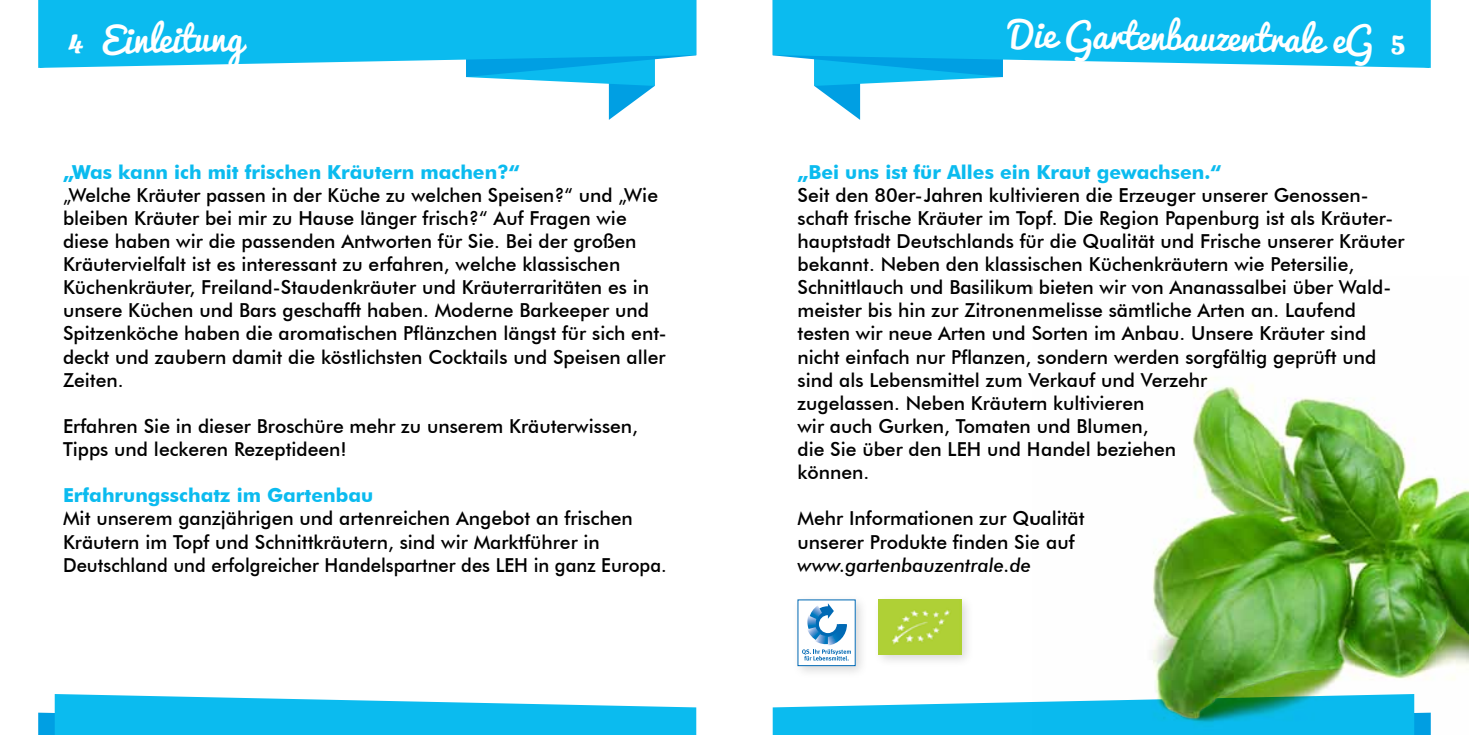
<style>
.page{position:relative;width:1469px;height:735px;background:#fff}
.page>*{position:absolute;margin:0;border:0;box-sizing:border-box;transform-origin:0 0}
.t1{font:35px "Pacifico";color:#fff}
.t2{font:500 19.25px/23.1px "Futura BT";color:#000}
.t3{font:700 19.25px "Futura BT";color:#0bbbef}
.t4{font:italic 500 19.25px "Futura BT";color:#000}
</style>
<div class="page">
<svg style="left:772px;top:702px;width:260px;height:32px;background:#20c1f0"></svg>
<svg style="left:814px;top:68px;width:188px;height:52px"></svg>
<svg style="left:772px;top:0;width:658px;height:68px;background:#17bdef"></svg>
<svg style="left:38px;top:694px;width:658px;height:40px"></svg>
<svg style="left:466px;top:68px;width:189px;height:52px"></svg>
<svg style="left:38px;top:0;width:658px;height:68px;background:#16bdef"></svg>
<div style="left:872px;top:593px;width:102px;height:74px;background:#000;opacity:.15"></div>
<img style="left:878px;top:599px;width:83px;height:55px">
<div style="left:791px;top:593px;width:78px;height:85px;background:#000;opacity:.15"></div>
<div style="left:798px;top:599px;width:57px;height:66px;background:#fff"></div>
<svg style="left:802px;top:603px;width:48px;height:57px"></svg>
<img style="left:1032px;top:385px;width:436px;height:349px">
<h1 class="t1" style="left:67px;top:10px;width:178px;rotate:-1deg">4 Einleitung</h1>
<p class="t3" style="left:63px;top:160px;width:458px">„Was kann ich mit frischen Kräutern machen?“</p>
<p class="t2" style="left:63px;top:183px;width:605px">„Welche Kräuter passen in der Küche zu welchen Speisen?“ und „Wie bleiben Kräuter bei mir zu Hause länger frisch?“ Auf Fragen wie diese haben wir die passenden Antworten für Sie. Bei der großen Kräutervielfalt ist es interessant zu erfahren, welche klassischen Küchenkräuter, Freiland-Staudenkräuter und Kräuterraritäten es in unsere Küchen und Bars geschafft haben. Moderne Barkeeper und Spitzenköche haben die aromatischen Pflänzchen längst für sich ent&shy;deckt und zaubern damit die köstlichsten Cocktails und Speisen aller Zeiten.</p>
<p class="t2" style="left:63px;top:414px;width:576px">Erfahren Sie in dieser Broschüre mehr zu unserem Kräuterwissen,<br>Tipps und leckeren Rezeptideen!</p>
<p class="t3" style="left:63px;top:483px;width:312px">Erfahrungsschatz im Gartenbau</p>
<p class="t2" style="left:63px;top:506px;width:602px">Mit unserem ganzjährigen und artenreichen Angebot an frischen<br>Kräutern im Topf und Schnittkräutern, sind wir Marktführer in<br>Deutschland und erfolgreicher Handelspartner des LEH in ganz Europa.</p>
<h1 class="t1" style="left:1010px;top:3px;width:397px;rotate:1deg">Die Gartenbauzentrale eG 5</h1>
<p class="t3" style="left:797px;top:160px;width:425px">„Bei uns ist für Alles ein Kraut gewachsen.“</p>
<p class="t2" style="left:797px;top:183px;width:608px">Seit den 80er-Jahren kultivieren die Erzeuger unserer Genossen&shy;schaft frische Kräuter im Topf. Die Region Papenburg ist als Kräuter&shy;hauptstadt Deutschlands für die Qualität und Frische unserer Kräuter bekannt. Neben den klassischen Küchenkräutern wie Petersilie, Schnittlauch und Basilikum bieten wir von Ananassalbei über Wald&shy;meister bis hin zur Zitronenmelisse sämtliche Arten an. Laufend testen wir neue Arten und Sorten im Anbau. Unsere Kräuter sind nicht einfach nur Pflanzen, sondern werden sorgfältig geprüft und sind als Lebensmittel zum Verkauf und Verzehr<br>zugelassen. Neben Kräutern kultivieren<br>wir auch Gurken, Tomaten und Blumen,<br>die Sie über den LEH und Handel beziehen<br>können.</p>
<p class="t2" style="left:797px;top:506px;width:289px">Mehr Informationen zur Qualität unserer Produkte finden Sie auf</p>
<p class="t4" style="left:797px;top:552px;width:235px">www.gartenbauzentrale.de</p>
</div>
